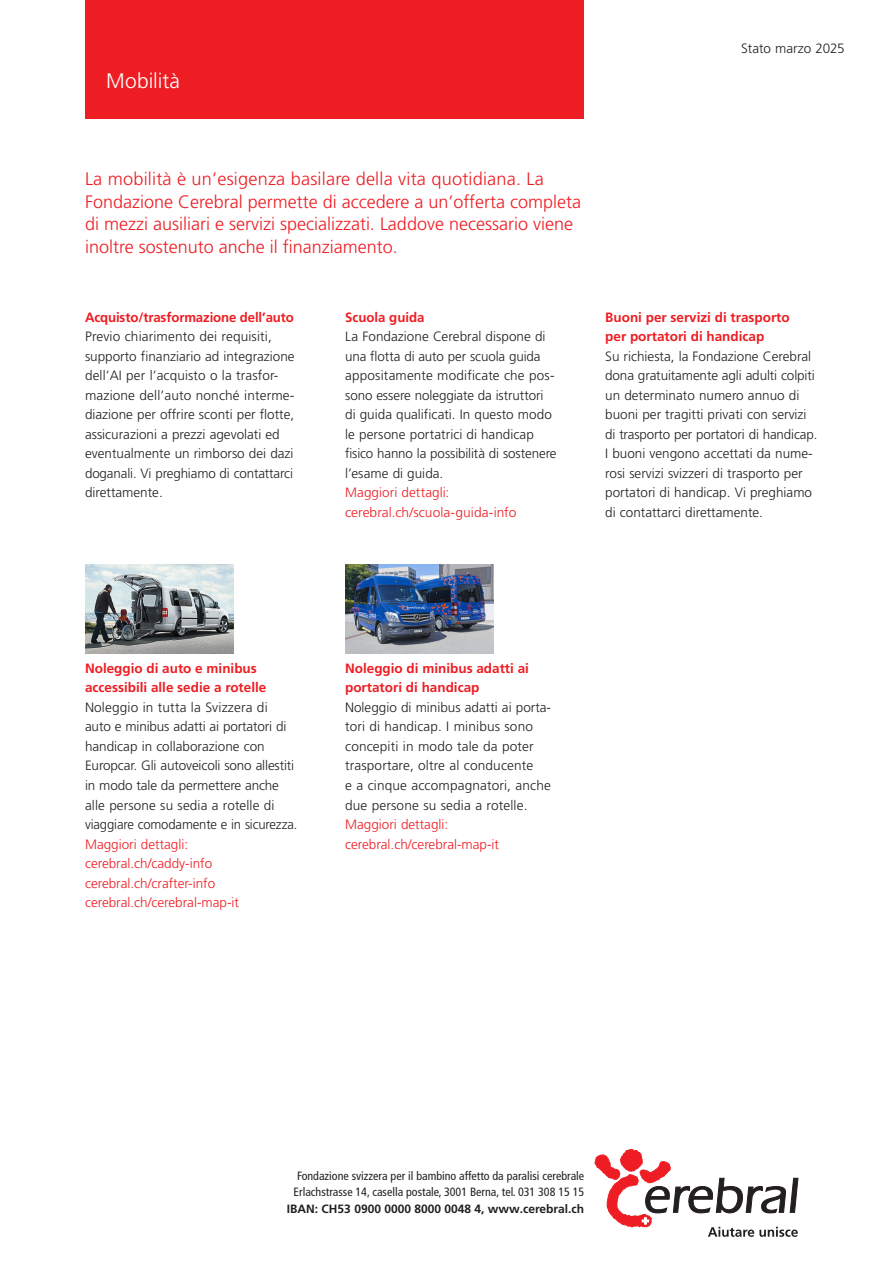
<style>
.page{position:relative;width:893px;height:1263px;background:#fff}
.page>*{position:absolute;margin:0;border:0;box-sizing:border-box;transform-origin:0 0}
.TITEL_14_light{font:300 21px "Frutiger LT Std";color:#fff}
.COPY_9_bold_blau{font:300 18px/22.5px "Frutiger LT Std";color:#ee1d23}
.COPY_9_light_flatter{font:300 13.5px/19.5px "Frutiger LT Std";color:#231f20}
.COPY_9_bold_blau-2{font:700 13.5px/19.5px "Frutiger LT Std";color:#ee1d23}
.COPY_9_light_flatter-2{font:300 13.5px "Frutiger LT Std";color:#ee1d23}
.t1{font:condensed 12px/16.5px "Frutiger LT Pro";color:#231f20;text-align:right}
.s1{color:#ee1d23}
.s2{font-weight:700;font-stretch:normal}
</style>
<div class="page">
<svg style="left:595px;top:1149px;width:203px;height:88px"></svg>
<div style="left:85px;top:0;width:499px;height:119px;background:#ee1d23"></div>
<img style="left:345px;top:564px;width:149px;height:89px">
<img style="left:85px;top:565px;width:149px;height:89px">
<p class="TITEL_14_light" style="left:106px;top:69px;width:75px">Mobilità</p>
<p class="COPY_9_light_flatter" style="left:741px;top:39px;width:105px">Stato marzo 2025</p>
<p class="COPY_9_bold_blau" style="left:85px;top:168px;width:498px">La mobilità è un’esigenza basilare della vita quotidiana. La Fondazione Cerebral permette di accedere a un’offerta completa di mezzi ausiliari e servizi specializzati. Laddove necessario viene inoltre sostenuto anche il finanziamento.</p>
<p class="COPY_9_bold_blau-2" style="left:85px;top:308px;width:210px">Acquisto/trasformazione dell’auto</p>
<p class="COPY_9_light_flatter" style="left:85px;top:327px;width:211px">Previo chiarimento dei requisiti, supporto finanziario ad integrazione dell’AI per l’acquisto o la trasfor&shy;mazione dell’auto nonché interme&shy;diazione per offrire sconti per flotte, assicurazioni a prezzi agevolati ed eventualmente un rimborso dei dazi doganali. Vi preghiamo di contattarci direttamente.</p>
<p class="COPY_9_bold_blau-2" style="left:345px;top:308px;width:81px">Scuola guida</p>
<p class="COPY_9_light_flatter" style="left:345px;top:327px;width:213px">La Fondazione Cerebral dispone di una flotta di auto per scuola guida appositamente modificate che pos&shy;sono essere noleggiate da istruttori di guida qualificati. In questo modo le persone portatrici di handicap fisico hanno la possibilità di sostenere l’esame di guida.</p>
<p class="COPY_9_light_flatter-2" style="left:345px;top:485px;width:106px">Maggiori dettagli:</p>
<p class="COPY_9_light_flatter-2" style="left:345px;top:505px;width:173px">cerebral.ch/scuola-guida-info</p>
<p class="COPY_9_bold_blau-2" style="left:605px;top:308px;width:186px">Buoni per servizi di trasporto per portatori di handicap</p>
<p class="COPY_9_light_flatter" style="left:605px;top:347px;width:214px">Su richiesta, la Fondazione Cerebral dona gratuitamente agli adulti colpiti un determinato numero annuo di buoni per tragitti privati con servizi di trasporto per portatori di handicap.<br>I buoni vengono accettati da nume&shy;rosi servizi svizzeri di trasporto per portatori di handicap. Vi preghiamo di contattarci direttamente.</p>
<p class="COPY_9_bold_blau-2" style="left:85px;top:659px;width:183px">Noleggio di auto e minibus accessibili alle sedie a rotelle</p>
<p class="COPY_9_light_flatter" style="left:85px;top:698px;width:214px">Noleggio in tutta la Svizzera di<br>auto e minibus adatti ai portatori di handicap in collaborazione con<br>Europcar. Gli autoveicoli sono allestiti in modo tale da permettere anche alle persone su sedia a rotelle di viaggiare comodamente e in sicurezza.<br><span class="s1">Maggiori dettagli: cerebral.ch/caddy-info</span></p>
<p class="COPY_9_light_flatter-2" style="left:85px;top:875px;width:132px">cerebral.ch/crafter-info</p>
<p class="COPY_9_light_flatter-2" style="left:85px;top:895px;width:155px">cerebral.ch/cerebral-map-it</p>
<p class="COPY_9_bold_blau-2" style="left:345px;top:659px;width:185px">Noleggio di minibus adatti ai portatori di handicap</p>
<p class="COPY_9_light_flatter" style="left:345px;top:698px;width:207px">Noleggio di minibus adatti ai porta&shy;tori di handicap. I minibus sono concepiti in modo tale da poter trasportare, oltre al conducente<br>e a cinque accompagnatori, anche due persone su sedia a rotelle.</p>
<p class="COPY_9_light_flatter-2" style="left:345px;top:817px;width:105px">Maggiori dettagli:</p>
<p class="COPY_9_light_flatter-2" style="left:345px;top:836px;width:155px">cerebral.ch/cerebral-map-it</p>
<p class="t1" style="left:287px;top:1167px;width:299px">Fondazione svizzera per il bambino affetto da paralisi cerebrale<br>Erlachstrasse 14, casella postale, 3001 Berna, tel. 031 308 15 15<br><span class="s2">IBAN: CH53 0900 0000 8000 0048 4, www.cerebral.ch</span></p>
</div>
